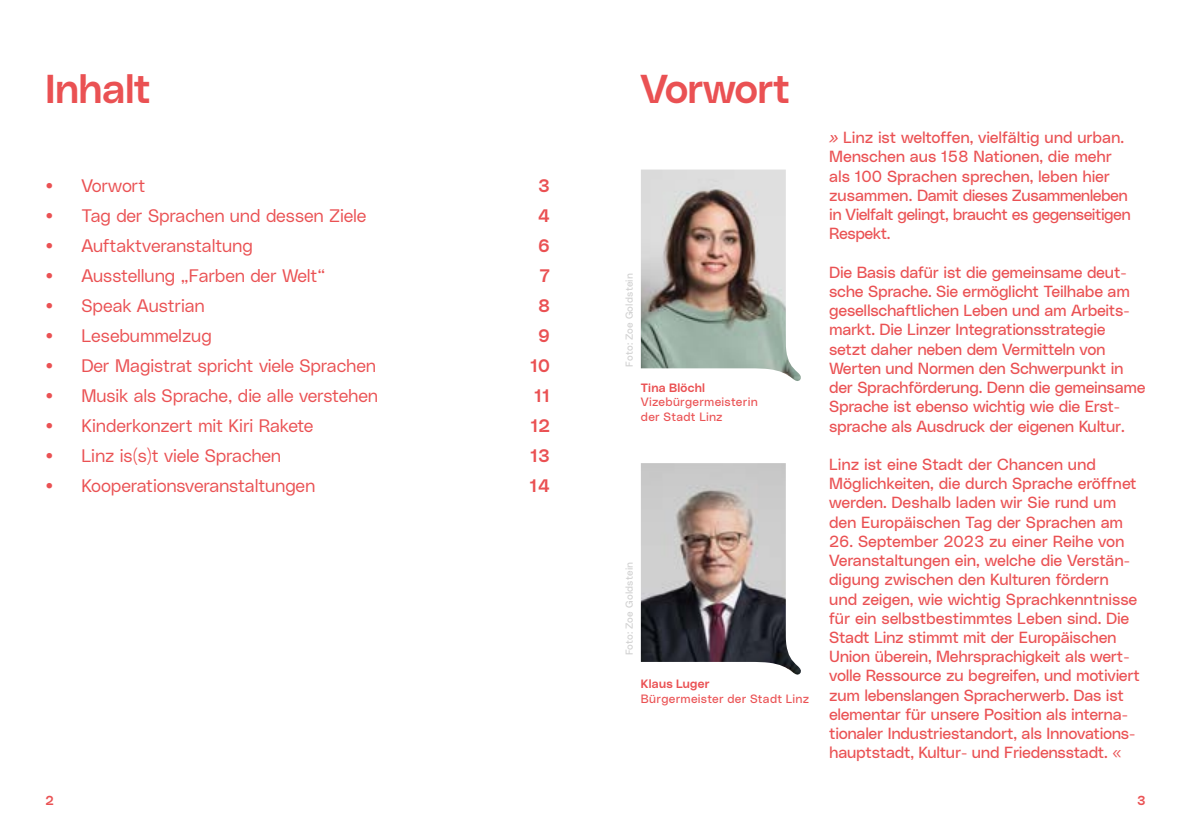
<style>
.page{position:relative;width:1191px;height:840px;background:#fff}
.page>*{position:absolute;margin:0;border:0;box-sizing:border-box;transform-origin:0 0}
.t1{font:40px "Lentia Nova Median";letter-spacing:-.01em;color:#ea5153}
.t2{font:18px "Lentia Nova Slim";letter-spacing:-.01em;color:#ea5153}
.t3{font:18px/30px "Lentia Nova Median";color:#ea5153;text-align:center}
.t4{font:16px/19.2px "Lentia Nova Neutral";letter-spacing:-.02em;color:#ea5153}
.t5{font:13px "Lentia Nova Median";color:#ea5153}
.t6{font:12px/14.4px "Lentia Nova Neutral";letter-spacing:.02em;color:#ea5153}
.t7{font:12px "Lentia Nova Median";letter-spacing:.02em;color:#ea5153}
.t8{font:10px "Lentia Nova Neutral";letter-spacing:.02em;color:#d0d0d0}
.s1{font-family:"Lentia Nova Median";font-style:italic}
</style>
<div class="page">
<img style="left:641px;top:169px;width:160px;height:212px">
<img style="left:641px;top:463px;width:160px;height:212px">
<h1 class="t1" style="left:45px;top:58px;width:107px">Inhalt</h1>
<p class="t2" style="left:45px;top:172px;width:102px">• Vorwort</p>
<p class="t2" style="left:45px;top:202px;width:322px">• Tag der Sprachen und dessen Ziele</p>
<p class="t2" style="left:45px;top:232px;width:209px">• Auftaktveranstaltung</p>
<p class="t2" style="left:45px;top:262px;width:282px">• Ausstellung „Farben der Welt“</p>
<p class="t2" style="left:45px;top:292px;width:161px">• Speak Austrian</p>
<p class="t2" style="left:45px;top:322px;width:168px">• Lesebummelzug</p>
<p class="t2" style="left:45px;top:352px;width:332px">• Der Magistrat spricht viele Sprachen</p>
<p class="t2" style="left:45px;top:382px;width:334px">• Musik als Sprache, die alle verstehen</p>
<p class="t2" style="left:45px;top:412px;width:270px">• Kinderkonzert mit Kiri Rakete</p>
<p class="t2" style="left:45px;top:442px;width:237px">• Linz is(s)t viele Sprachen</p>
<p class="t2" style="left:45px;top:472px;width:271px">• Kooperationsveranstaltungen</p>
<p class="t3" style="left:530px;top:169px;width:22px">3<br>4<br>6<br>7<br>8<br>9<br>10<br>11<br>12<br>13<br>14</p>
<h1 class="t1" style="left:641px;top:58px;width:151px">Vorwort</h1>
<p class="t8" style="left:622px;top:366px;width:95px;rotate:-90deg">Foto: Zoe Goldstein</p>
<p class="t7" style="left:641px;top:378px;width:66px">Tina Blöchl</p>
<p class="t6" style="left:641px;top:394px;width:118px">Vizebürgermeisterin der Stadt Linz</p>
<p class="t8" style="left:622px;top:655px;width:95px;rotate:-90deg">Foto: Zoe Goldstein</p>
<p class="t7" style="left:641px;top:674px;width:70px">Klaus Luger</p>
<p class="t6" style="left:641px;top:690px;width:170px">Bürgermeister der Stadt Linz</p>
<p class="t4" style="left:829px;top:127px;width:303px"><span class="s1">»</span> Linz ist weltoffen, vielfältig und urban.<br>Menschen aus 158 Nationen, die mehr als 100 Sprachen sprechen, leben hier zusammen. Damit dieses Zusammenleben in Vielfalt gelingt, braucht es gegenseitigen Respekt.</p>
<p class="t4" style="left:829px;top:261px;width:318px">Die Basis dafür ist die gemeinsame deut&shy;sche Sprache. Sie ermöglicht Teilhabe am gesellschaftlichen Leben und am Arbeits&shy;markt. Die Linzer Integrationsstrategie setzt daher neben dem Vermitteln von Werten und Normen den Schwerpunkt in der Sprachförderung. Denn die gemeinsame Sprache ist ebenso wichtig wie die Erst&shy;sprache als Ausdruck der eigenen Kultur.</p>
<p class="t4" style="left:829px;top:453px;width:309px">Linz ist eine Stadt der Chancen und Möglichkeiten, die durch Sprache eröffnet werden. Deshalb laden wir Sie rund um den Europäischen Tag der Sprachen am</p>
<p class="t4" style="left:829px;top:530px;width:312px">26. September 2023 zu einer Reihe von Veranstaltungen ein, welche die Verstän&shy;digung zwischen den Kulturen fördern und zeigen, wie wichtig Sprachkenntnisse für ein selbstbestimmtes Leben sind. Die Stadt Linz stimmt mit der Europäischen Union überein, Mehrsprachigkeit als wert&shy;volle Ressource zu begreifen, und motiviert zum lebenslangen Spracherwerb. Das ist elementar für unsere Position als interna&shy;tionaler Industriestandort, als Innovations&shy;hauptstadt, Kultur- und Friedensstadt. «</p>
<p class="t5" style="left:45px;top:789px;width:10px">2</p>
<p class="t5" style="left:1137px;top:789px;width:10px">3</p>
</div>
